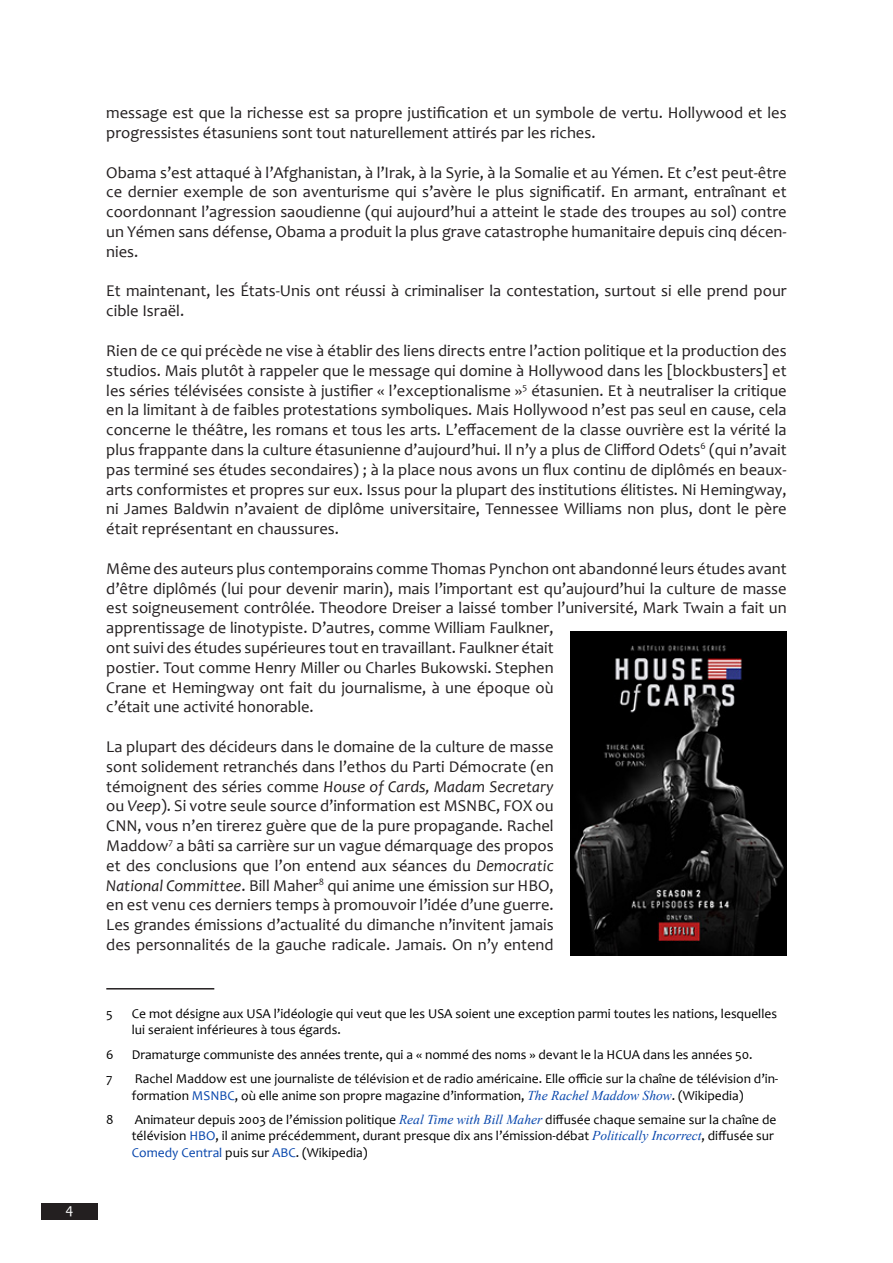
<style>
.page{position:relative;width:893px;height:1263px;background:#fff}
.page>*{position:absolute;margin:0;border:0;box-sizing:border-box;transform-origin:0 0}
.t1{font:16.5px/19.8px "Candara";color:#231f20}
.t2{font:15px "Candara";color:#fff}
.Footnote_text{font:13.5px/16.2px "Candara";color:#000}
.s1{font-style:italic}
.s2{color:#0645ac}
.s3{font-family:"Times New Roman";font-style:italic;color:#0645ac}
</style>
<div class="page">
<div style="left:41px;top:1203px;width:57px;height:17px;background:#231f20"></div>
<hr style="left:106px;top:988px;width:108px;height:1px;background:#231f20">
<img style="left:571px;top:631px;width:216px;height:324px">
<p class="t2" style="left:65px;top:1200px;width:9px">4</p>
<p class="t1" style="left:106px;top:103px;width:682px">message est que la richesse est sa propre justification et un symbole de vertu. Hollywood et les progressistes étasuniens sont tout naturellement attirés par les riches.</p>
<p class="t1" style="left:106px;top:162px;width:682px;text-align:justify">Obama s’est attaqué à l’Afghanistan, à l’Irak, à la Syrie, à la Somalie et au Yémen. Et c’est peut-être ce dernier exemple de son aventurisme qui s’avère le plus significatif. En armant, entraînant et coordonnant l’agression saoudienne (qui aujourd’hui a atteint le stade des troupes au sol) contre un Yémen sans défense, Obama a produit la plus grave catastrophe humanitaire depuis cinq décen&shy;nies.</p>
<p class="t1" style="left:106px;top:281px;width:682px">Et maintenant, les États-Unis ont réussi à criminaliser la contestation, surtout si elle prend pour cible Israël.</p>
<p class="t1" style="left:106px;top:340px;width:682px;text-align:justify">Rien de ce qui précède ne vise à établir des liens directs entre l’action politique et la production des studios. Mais plutôt à rappeler que le message qui domine à Hollywood dans les [blockbusters] et les séries télévisées consiste à justifier « l’exceptionalisme »<sup>5</sup> étasunien. Et à neutraliser la critique en la limitant à de faibles protestations symboliques. Mais Hollywood n’est pas seul en cause, cela concerne le théâtre, les romans et tous les arts. L’effacement de la classe ouvrière est la vérité la plus frappante dans la culture étasunienne d’aujourd’hui. Il n’y a plus de Clifford Odets<sup>6</sup> (qui n’avait pas terminé ses études secondaires) ; à la place nous avons un flux continu de diplômés en beaux&shy;arts conformistes et propres sur eux. Issus pour la plupart des institutions élitistes. Ni Hemingway, ni James Baldwin n’avaient de diplôme universitaire, Tennessee Williams non plus, dont le père était représentant en chaussures.</p>
<p class="t1" style="left:106px;top:558px;width:682px">Même des auteurs plus contemporains comme Thomas Pynchon ont abandonné leurs études avant d’être diplômés (lui pour devenir marin), mais l’important est qu’aujourd’hui la culture de masse est soigneusement contrôlée. Theodore Dreiser a laissé tomber l’université, Mark Twain a fait un apprentissage de linotypiste. D’autres, comme William Faulkner,<br>ont suivi des études supérieures tout en travaillant. Faulkner était<br>postier. Tout comme Henry Miller ou Charles Bukowski. Stephen<br>Crane et Hemingway ont fait du journalisme, à une époque où<br>c’était une activité honorable.</p>
<p class="t1" style="left:106px;top:736px;width:449px;text-align:justify">La plupart des décideurs dans le domaine de la culture de masse sont solidement retranchés dans l’ethos du Parti Démocrate (en témoignent des séries comme <span class="s1">House of Cards, Madam Secretary </span>ou <span class="s1">Veep</span>). Si votre seule source d’information est MSNBC, FOX ou CNN, vous n’en tirerez guère que de la pure propagande. Rachel Maddow<sup>7</sup> a bâti sa carrière sur un vague démarquage des propos et des conclusions que l’on entend aux séances du <span class="s1">Democratic National Committee</span>. Bill Maher<sup>8</sup> qui anime une émission sur HBO, en est venu ces derniers temps à promouvoir l’idée d’une guerre.<br>Les grandes émissions d’actualité du dimanche n’invitent jamais des personnalités de la gauche radicale. Jamais. On n’y entend</p>
<p class="Footnote_text" style="left:106px;top:1005px;width:8px">5</p>
<p class="Footnote_text" style="left:132px;top:1005px;width:647px">Ce mot désigne aux USA l’idéologie qui veut que les USA soient une exception parmi toutes les nations, lesquelles lui seraient inférieures à tous égards.</p>
<p class="Footnote_text" style="left:106px;top:1046px;width:9px">6</p>
<p class="Footnote_text" style="left:132px;top:1046px;width:622px">Dramaturge communiste des années trente, qui a « nommé des noms » devant le la HCUA dans les années 50.</p>
<p class="Footnote_text" style="left:106px;top:1071px;width:8px">7</p>
<p class="Footnote_text" style="left:132px;top:1071px;width:648px">Rachel Maddow est une journaliste de télévision et de radio américaine. Elle officie sur la chaîne de télévision d’in&shy;formation <span class="s2">MSNBC</span>, où elle anime son propre magazine d’information, <span class="s3">The Rachel Maddow Show</span>. (Wikipedia)</p>
<p class="Footnote_text" style="left:106px;top:1112px;width:9px">8</p>
<p class="Footnote_text" style="left:132px;top:1112px;width:646px">Animateur depuis 2003 de l’émission politique <span class="s3">Real Time with Bill Maher</span> diffusée chaque semaine sur la chaîne de télévision <span class="s2">HBO</span>, il anime précédemment, durant presque dix ans l’émission-débat <span class="s3">Politically Incorrect</span>, diffusée sur<br><span class="s2">Comedy Central</span> puis sur <span class="s2">ABC</span>. (Wikipedia)</p>
</div>
